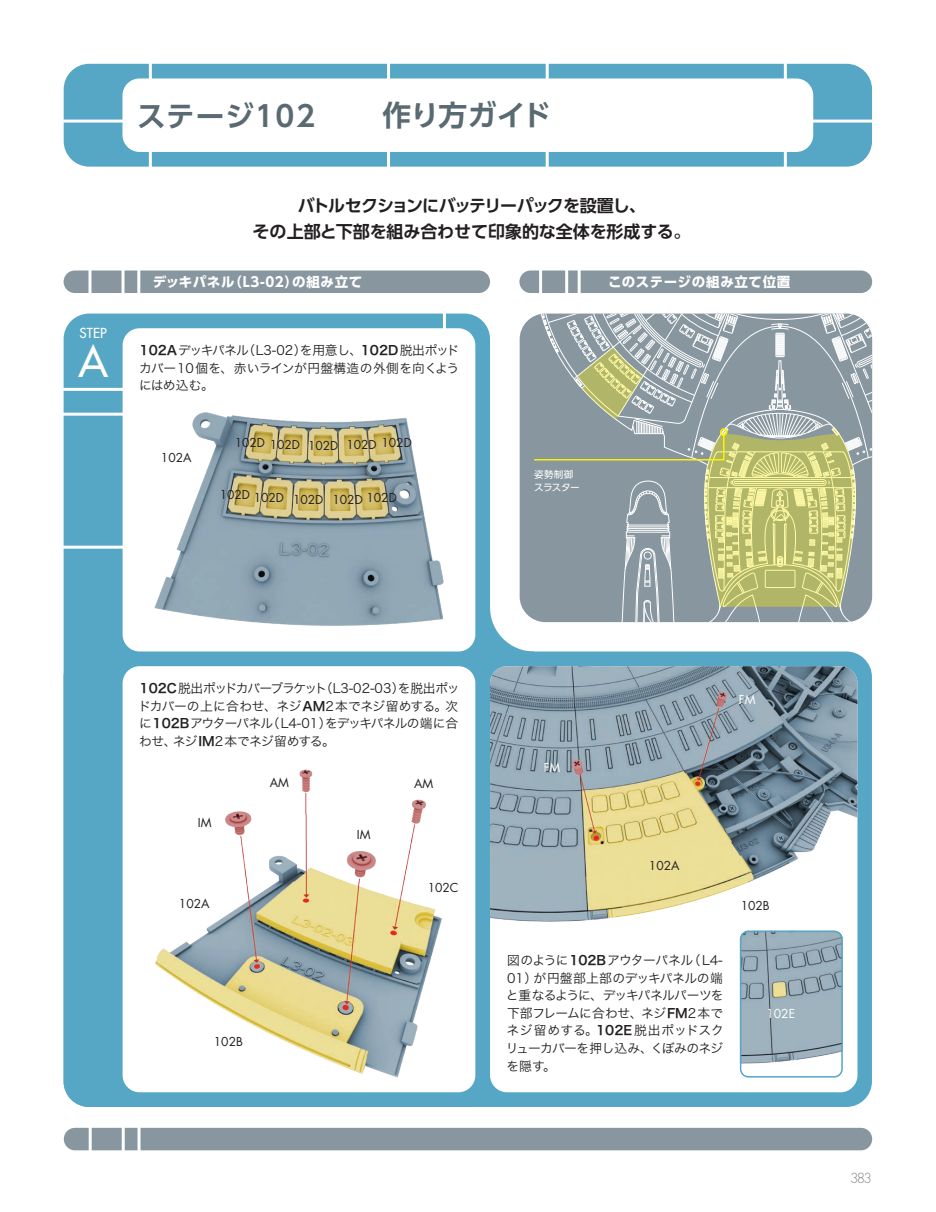
<style>
.page{position:relative;width:936px;height:1212px;background:#fff}
.page>*{position:absolute;margin:0;border:0;box-sizing:border-box;transform-origin:0 0}
.t1{font:42px "Futura LT";color:#fff}
.t2{font:700 28.65px "UD Shin Go Pro De";letter-spacing:.025em;color:#5a6a72}
.t3{font:700 16.95px/26.5px "UD Shin Go Pro De";letter-spacing:-.015em;color:#231f20;text-align:center}
.t4{font:700 13.5px "UD Shin Go Pro";letter-spacing:.045em;color:#fff}
.t5{font:13.5px "Futura LT";color:#fff}
.t6{font:300 13.5px "Futura Std";color:#828688}
.t7{font:12.75px/17.5px "Hira Kaku Pro W3";letter-spacing:-.025em;color:#231f20;text-align:justify}
.t8{font:12px "Futura LT";color:#231f20}
.t9{font:12px "Futura LT";color:#fff}
.t10{font:9.6px/12.8px "UD Shin Go Pro";letter-spacing:-.04em;color:#fff}
.s1{font-family:"Hira Kaku Pro W6"}
</style>
<div class="page">
<div style="left:446px;top:607px;width:88px;height:88px;background:#56a6c6;border-radius:50%"></div>
<div style="left:490px;top:563px;width:88px;height:88px;background:#fff;border-radius:50%"></div>
<div style="left:64px;top:1128px;width:808px;height:22px;background:#87969f;border-radius:11px"></div>
<hr style="left:137px;top:1123px;width:3px;height:43px;background:#fff">
<hr style="left:122px;top:1121px;width:3px;height:45px;background:#fff">
<hr style="left:89px;top:1121px;width:3px;height:45px;background:#fff">
<div style="left:64px;top:64px;width:808px;height:103px;background:#56a6c6;border-radius:26px"></div>
<div style="left:122px;top:78px;width:691px;height:74px;background:#fff;border-radius:17px"></div>
<hr style="left:149px;top:52px;width:3px;height:129px;background:#fff">
<hr style="left:783px;top:52px;width:3px;height:129px;background:#fff">
<hr style="left:545px;top:52px;width:3px;height:129px;background:#fff">
<hr style="left:387px;top:52px;width:3px;height:129px;background:#fff">
<hr style="left:34px;top:120px;width:866px;height:3px;background:#fff">
<div style="left:519px;top:270px;width:353px;height:23px;background:#87969f;border-radius:11px"></div>
<hr style="left:577px;top:255px;width:3px;height:44px;background:#fff">
<hr style="left:565px;top:255px;width:3px;height:44px;background:#fff">
<hr style="left:539px;top:255px;width:3px;height:44px;background:#fff">
<div style="left:64px;top:270px;width:426px;height:23px;background:#87969f;border-radius:11px"></div>
<hr style="left:137px;top:255px;width:3px;height:44px;background:#fff">
<hr style="left:121px;top:255px;width:3px;height:44px;background:#fff">
<hr style="left:88px;top:255px;width:3px;height:44px;background:#fff">
<div style="left:64px;top:651px;width:807px;height:456px;background:#56a6c6;border-radius:26px"></div>
<div style="left:64px;top:314px;width:426px;height:793px;background:#56a6c6;border-radius:26px"></div>
<hr style="left:58px;top:388px;width:79px;height:3px;background:#fff">
<hr style="left:58px;top:413px;width:79px;height:3px;background:#fff">
<hr style="left:58px;top:546px;width:79px;height:3px;background:#fff">
<div style="left:123px;top:328px;width:352px;height:323px;background:#fff;border-radius:17px"></div>
<div style="left:123px;top:666px;width:352px;height:426px;background:#fff;border-radius:17px"></div>
<div style="left:490px;top:666px;width:367px;height:426px;background:#fff;border-radius:17px"></div>
<div style="left:519px;top:314px;width:353px;height:308px;background:#87969f;border-radius:26px"></div>
<hr style="left:443px;top:299px;width:3px;height:53px;background:#fff">
<img style="left:742px;top:945px;width:100px;height:132px">
<div style="left:739px;top:931px;width:103px;height:146px;border:2px solid #56a6c6;border-radius:8px"></div>
<img style="left:123px;top:412px;width:321px;height:239px">
<img style="left:155px;top:769px;width:320px;height:323px">
<img style="left:490px;top:666px;width:367px;height:279px">
<div style="left:225px;top:794px;width:30px;height:15px;background:#fff"></div>
<div style="left:407px;top:784px;width:30px;height:14px;background:#fff"></div>
<div style="left:349px;top:835px;width:29px;height:15px;background:#fff"></div>
<svg style="left:532px;top:314px;width:340px;height:308px"></svg>
<div style="left:720px;top:428px;width:7px;height:8px;border:2px solid #fff101;border-radius:50%"></div>
<p class="t5" style="left:80px;top:324px;width:29px">STEP</p>
<h1 class="t1" style="left:78px;top:334px;width:31px">A</h1>
<h2 class="t2" style="left:137px;top:92px;width:179px">ステージ102</h2>
<h2 class="t2" style="left:382px;top:91px;width:170px">作り方ガイド</h2>
<h3 class="t3" style="left:252px;top:192px;width:439px">バトルセクションにバッテリーパックを設置し、<br>その上部と下部を組み合わせて印象的な全体を形成する。</h3>
<p class="t4" style="left:153px;top:271px;width:211px">デッキパネル（L3-02）の組み立て</p>
<p class="t4" style="left:608px;top:271px;width:184px">このステージの組み立て位置</p>
<p class="t7" style="left:139px;top:341px;width:322px"><span class="s1">102A</span>デッキパネル（L3-02）を用意し、<span class="s1">102D</span>脱出ポッドカバー10個を、赤いラインが円盤構造の外側を向くようにはめ込む。</p>
<p class="t8" style="left:161px;top:450px;width:32px">102A</p>
<p class="t8" style="left:235px;top:437px;width:179px">102D 102D 102D 102D 102D</p>
<p class="t8" style="left:220px;top:490px;width:179px">102D 102D 102D 102D 102D</p>
<p class="t10" style="left:534px;top:467px;width:47px">姿勢制御スラスター</p>
<p class="t7" style="left:138px;top:679px;width:323px"><span class="s1">102C</span>脱出ポッドカバーブラケット（L3-02-03）を脱出ポッドカバーの上に合わせ、ネジ<span class="s1">AM</span>2本でネジ留めする。次に<span class="s1">102B</span>アウターパネル（L4-01）をデッキパネルの端に合わせ、ネジ<span class="s1">IM</span>2本でネジ留めする。</p>
<p class="t8" style="left:198px;top:815px;width:15px">IM</p>
<p class="t8" style="left:179px;top:895px;width:32px">102A</p>
<p class="t8" style="left:270px;top:775px;width:21px">AM</p>
<p class="t8" style="left:414px;top:776px;width:21px">AM</p>
<p class="t8" style="left:357px;top:827px;width:15px">IM</p>
<p class="t8" style="left:427px;top:880px;width:32px">102C</p>
<p class="t8" style="left:214px;top:1034px;width:30px">102B</p>
<p class="t9" style="left:543px;top:759px;width:18px">FM</p>
<p class="t9" style="left:739px;top:692px;width:18px">FM</p>
<p class="t8" style="left:649px;top:858px;width:32px">102A</p>
<p class="t7" style="left:506px;top:951px;width:219px">図のように<span class="s1">102B</span>アウターパネル（L4- 01）が円盤部上部のデッキパネルの端と重なるように、デッキパネルパーツを下部フレームに合わせ、ネジ<span class="s1">FM</span>2本でネジ留めする。<span class="s1">102E</span>脱出ポッドスクリューカバーを押し込み、くぼみのネジを隠す。</p>
<p class="t8" style="left:740px;top:897px;width:30px">102B</p>
<p class="t9" style="left:766px;top:1006px;width:30px">102E</p>
<p class="t6" style="left:850px;top:1170px;width:23px">383</p>
</div>
